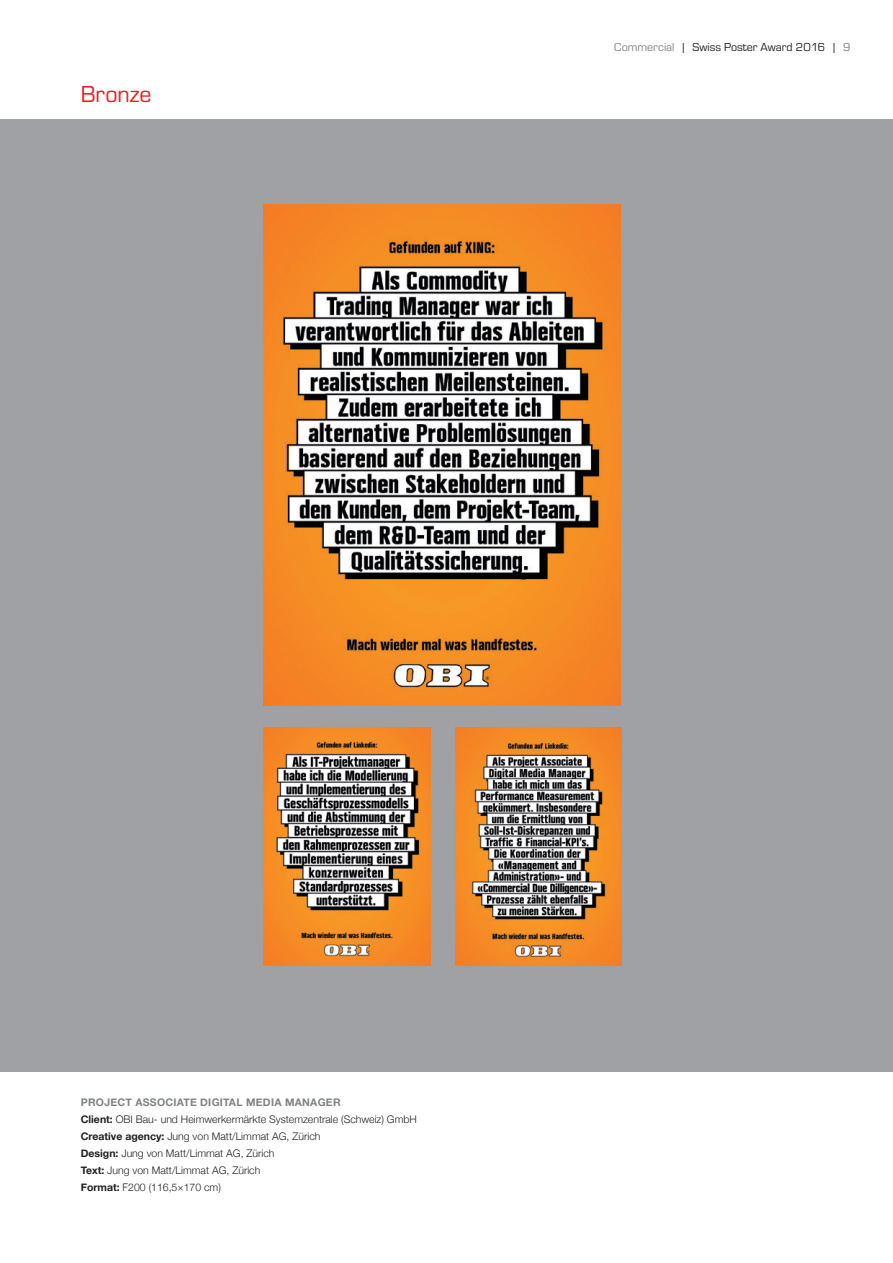
<style>
.page{position:relative;width:893px;height:1263px;background:#fff}
.page>*{position:absolute;margin:0;border:0;box-sizing:border-box;transform-origin:0 0}
.t1{font:24px "Eurostile";color:#ee1d23}
.t2{font:12px "Eurostile";color:#231f20}
.t3{font:300 10.5px/17px "Helvetica Neue";color:#231f20}
.s1{color:#808285}
.s2{font-weight:700;color:#808285}
.s3{font-weight:700}
</style>
<div class="page">
<div style="left:0;top:119px;width:893px;height:953px;background:#a0a1a5"></div>
<img style="left:455px;top:727px;width:167px;height:238px">
<img style="left:264px;top:727px;width:166px;height:238px">
<img style="left:264px;top:204px;width:357px;height:502px">
<h1 class="t1" style="left:81px;top:78px;width:72px">Bronze</h1>
<p class="t2" style="left:614px;top:39px;width:238px"><span class="s1">Commercial</span> | Swiss Poster Award 2016 | <span class="s1">9</span></p>
<p class="t3" style="left:81px;top:1093px;width:338px"><span class="s2">PROJECT ASSOCIATE DIGITAL MEDIA MANAGER<br></span><span class="s3">Client:</span> OBI Bau- und Heimwerkermärkte Systemzentrale (Schweiz) GmbH <span class="s3">Creative agency:</span> Jung von Matt/Limmat AG, Zürich<br><span class="s3">Design:</span> Jung von Matt/Limmat AG, Zürich<br><span class="s3">Text:</span> Jung von Matt/Limmat AG, Zürich<br><span class="s3">Format:</span> F200 (116,5×170 cm)</p>
</div>
